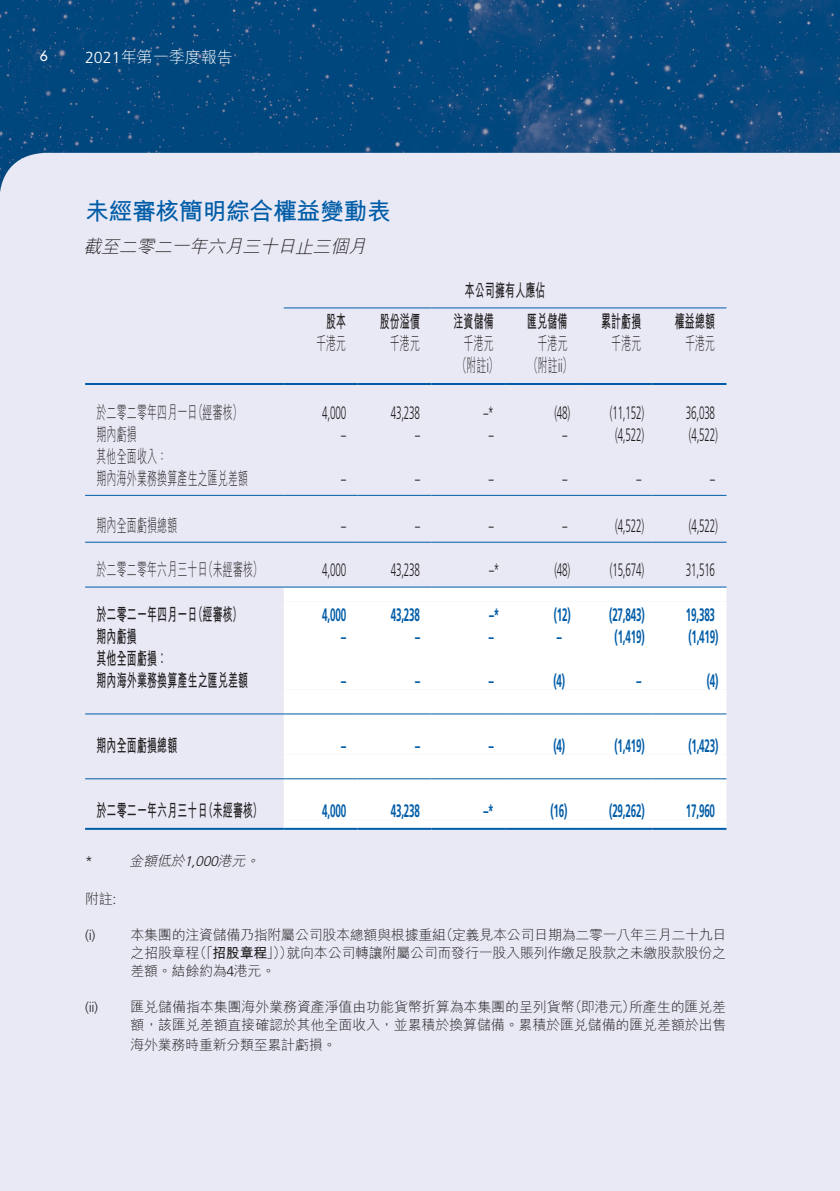
<style>
.page{position:relative;width:840px;height:1191px;background:#fff}
.page>*{position:absolute;margin:0;border:0;box-sizing:border-box;transform-origin:0 0}
.t1{font:700 24px "M Hei HK";letter-spacing:-.02em;color:#005ca7}
.t2{font:700 18px "Frutiger LT Std";letter-spacing:-.02em;color:#005ca7;scale:.55 1}
.t3{font:300 18px "Frutiger LT Std";letter-spacing:-.02em;color:#231f20;scale:.55 1}
.t4{font:700 18px/22px "M Hei HK";letter-spacing:.02em;color:#231f20;scale:.55 1}
.t5{font:300 18px/22px "M Hei HK";letter-spacing:.02em;color:#231f20;scale:.55 1}
.t6{font:italic 300 18px "M Hei HK";color:#231f20}
.t7{font:300 16px "M Hei HK";color:#fff}
.t8{font:300 14px/18px "M Hei HK";letter-spacing:-.01em;color:#231f20;text-align:justify}
.t9{font:italic 300 14px "M Hei HK";color:#231f20}
.t10{font:300 14px "Frutiger LT Std";color:#231f20}
.t11{font:500 14px "Futura Std";color:#fff}
.s1{font-family:"Frutiger LT Std"}
.s2{font-weight:700}
</style>
<div class="page">
<div style="left:0;top:13px;width:839px;height:1178px;background:#e8e9f5"></div>
<svg style="left:0;top:0;width:839px;height:192px;fill:#02487e"></svg>
<svg style="left:283px;top:587px;width:443px;height:241px;background:#f6f9fb"></svg>
<div style="left:283px;top:601px;width:443px;height:218px;background:#fff"></div>
<hr style="left:283px;top:307px;width:74px;height:1px;background:#005ca7">
<hr style="left:357px;top:307px;width:74px;height:1px;background:#005ca7">
<hr style="left:431px;top:307px;width:295px;height:1px;background:#005ca7">
<hr style="left:85px;top:383px;width:198px;height:2px;background:#005ca7">
<hr style="left:283px;top:383px;width:74px;height:2px;background:#005ca7">
<hr style="left:357px;top:383px;width:74px;height:2px;background:#005ca7">
<hr style="left:431px;top:383px;width:74px;height:2px;background:#005ca7">
<hr style="left:505px;top:383px;width:73px;height:2px;background:#005ca7">
<hr style="left:578px;top:383px;width:74px;height:2px;background:#005ca7">
<hr style="left:652px;top:383px;width:74px;height:2px;background:#005ca7">
<hr style="left:85px;top:495px;width:198px;height:1px;background:#005ca7">
<hr style="left:283px;top:495px;width:74px;height:1px;background:#005ca7">
<hr style="left:357px;top:495px;width:74px;height:1px;background:#005ca7">
<hr style="left:431px;top:495px;width:74px;height:1px;background:#005ca7">
<hr style="left:505px;top:495px;width:73px;height:1px;background:#005ca7">
<hr style="left:578px;top:495px;width:74px;height:1px;background:#005ca7">
<hr style="left:652px;top:495px;width:74px;height:1px;background:#005ca7">
<hr style="left:85px;top:542px;width:198px;height:1px;background:#005ca7">
<hr style="left:283px;top:542px;width:74px;height:1px;background:#005ca7">
<hr style="left:357px;top:542px;width:74px;height:1px;background:#005ca7">
<hr style="left:431px;top:542px;width:74px;height:1px;background:#005ca7">
<hr style="left:505px;top:542px;width:73px;height:1px;background:#005ca7">
<hr style="left:578px;top:542px;width:74px;height:1px;background:#005ca7">
<hr style="left:652px;top:542px;width:74px;height:1px;background:#005ca7">
<hr style="left:85px;top:586px;width:198px;height:1px;background:#005ca7">
<hr style="left:283px;top:586px;width:74px;height:1px;background:#005ca7">
<hr style="left:357px;top:586px;width:74px;height:1px;background:#005ca7">
<hr style="left:431px;top:586px;width:74px;height:1px;background:#005ca7">
<hr style="left:505px;top:586px;width:73px;height:1px;background:#005ca7">
<hr style="left:578px;top:586px;width:74px;height:1px;background:#005ca7">
<hr style="left:652px;top:586px;width:74px;height:1px;background:#005ca7">
<hr style="left:85px;top:713px;width:198px;height:1px;background:#005ca7">
<hr style="left:283px;top:713px;width:74px;height:1px;background:#005ca7">
<hr style="left:357px;top:713px;width:74px;height:1px;background:#005ca7">
<hr style="left:431px;top:713px;width:74px;height:1px;background:#005ca7">
<hr style="left:505px;top:713px;width:73px;height:1px;background:#005ca7">
<hr style="left:578px;top:713px;width:74px;height:1px;background:#005ca7">
<hr style="left:652px;top:713px;width:74px;height:1px;background:#005ca7">
<hr style="left:85px;top:778px;width:198px;height:1px;background:#005ca7">
<hr style="left:283px;top:778px;width:74px;height:1px;background:#005ca7">
<hr style="left:357px;top:778px;width:74px;height:1px;background:#005ca7">
<hr style="left:431px;top:778px;width:74px;height:1px;background:#005ca7">
<hr style="left:505px;top:778px;width:73px;height:1px;background:#005ca7">
<hr style="left:578px;top:778px;width:74px;height:1px;background:#005ca7">
<hr style="left:652px;top:778px;width:74px;height:1px;background:#005ca7">
<hr style="left:85px;top:828px;width:198px;height:2px;background:#005ca7">
<hr style="left:283px;top:828px;width:74px;height:2px;background:#005ca7">
<hr style="left:357px;top:828px;width:74px;height:2px;background:#005ca7">
<hr style="left:431px;top:828px;width:74px;height:2px;background:#005ca7">
<hr style="left:505px;top:828px;width:73px;height:2px;background:#005ca7">
<hr style="left:578px;top:828px;width:74px;height:2px;background:#005ca7">
<hr style="left:652px;top:828px;width:74px;height:2px;background:#005ca7">
<p class="t11" style="left:40px;top:47px;width:10px">6</p>
<p class="t7" style="left:85px;top:46px;width:149px"><span class="s1">2021</span>年第一季度報告</p>
<h1 class="t1" style="left:85px;top:194px;width:307px">未經審核簡明綜合權益變動表</h1>
<p class="t6" style="left:83px;top:234px;width:289px">截至二零二一年六月三十日止三個月</p>
<p class="t4" style="left:464px;top:278px;width:148px">本公司擁有人應佔</p>
<p class="t4" style="left:326px;top:309px;width:38px">股本</p>
<p class="t4" style="left:379px;top:309px;width:75px">股份溢價</p>
<p class="t4" style="left:453px;top:309px;width:75px">注資儲備</p>
<p class="t4" style="left:527px;top:309px;width:75px">匯兌儲備</p>
<p class="t4" style="left:600px;top:309px;width:75px">累計虧損</p>
<p class="t4" style="left:674px;top:309px;width:75px">權益總額</p>
<p class="t5" style="left:316px;top:332px;width:56px">千港元</p>
<p class="t5" style="left:389px;top:332px;width:56px">千港元</p>
<p class="t5" style="left:463px;top:332px;width:56px">千港元</p>
<p class="t5" style="left:537px;top:332px;width:56px">千港元</p>
<p class="t5" style="left:611px;top:332px;width:56px">千港元</p>
<p class="t5" style="left:684px;top:332px;width:56px">千港元</p>
<p class="t5" style="left:457px;top:354px;width:76px">（附註<span class="s1">i</span>）</p>
<p class="t5" style="left:528px;top:354px;width:80px">（附註<span class="s1">ii</span>）</p>
<p class="t5" style="left:96px;top:400px;width:266px">於二零二零年四月一日（經審核）</p>
<p class="t3" style="left:322px;top:402px;width:45px">4,000</p>
<p class="t3" style="left:390px;top:402px;width:55px">43,238</p>
<p class="t3" style="left:483px;top:402px;width:20px">–*</p>
<p class="t3" style="left:554px;top:402px;width:164px">(48) (11,152)</p>
<p class="t3" style="left:685px;top:402px;width:55px">36,038</p>
<p class="t5" style="left:96px;top:422px;width:75px">期內虧損</p>
<p class="t3" style="left:341px;top:424px;width:10px">–</p>
<p class="t3" style="left:415px;top:424px;width:10px">–</p>
<p class="t3" style="left:488px;top:424px;width:10px">–</p>
<p class="t3" style="left:562px;top:424px;width:10px">–</p>
<p class="t3" style="left:614px;top:424px;width:54px">(4,522)</p>
<p class="t3" style="left:688px;top:424px;width:54px">(4,522)</p>
<p class="t5" style="left:96px;top:444px;width:277px">其他全面收入：<br>期內海外業務換算產生之匯兌差額</p>
<p class="t3" style="left:341px;top:468px;width:10px">–</p>
<p class="t3" style="left:415px;top:468px;width:10px">–</p>
<p class="t3" style="left:488px;top:468px;width:10px">–</p>
<p class="t3" style="left:562px;top:468px;width:10px">–</p>
<p class="t3" style="left:636px;top:468px;width:10px">–</p>
<p class="t3" style="left:709px;top:468px;width:10px">–</p>
<p class="t5" style="left:96px;top:513px;width:148px">期內全面虧損總額</p>
<p class="t3" style="left:341px;top:515px;width:10px">–</p>
<p class="t3" style="left:415px;top:515px;width:10px">–</p>
<p class="t3" style="left:488px;top:515px;width:10px">–</p>
<p class="t3" style="left:562px;top:515px;width:10px">–</p>
<p class="t3" style="left:614px;top:515px;width:54px">(4,522)</p>
<p class="t3" style="left:688px;top:515px;width:54px">(4,522)</p>
<p class="t5" style="left:96px;top:558px;width:303px">於二零二零年六月三十日（未經審核）</p>
<p class="t3" style="left:322px;top:560px;width:45px">4,000</p>
<p class="t3" style="left:390px;top:560px;width:55px">43,238</p>
<p class="t3" style="left:489px;top:560px;width:20px">–*</p>
<p class="t3" style="left:554px;top:560px;width:164px">(48) (15,674)</p>
<p class="t3" style="left:685px;top:560px;width:55px">31,516</p>
<p class="t4" style="left:96px;top:602px;width:266px">於二零二一年四月一日（經審核）</p>
<p class="t2" style="left:322px;top:604px;width:45px">4,000</p>
<p class="t2" style="left:390px;top:604px;width:55px">43,238</p>
<p class="t2" style="left:489px;top:604px;width:20px">–*</p>
<p class="t2" style="left:553px;top:604px;width:166px">(12) (27,843)</p>
<p class="t2" style="left:685px;top:604px;width:55px">19,383</p>
<p class="t4" style="left:96px;top:624px;width:75px">期內虧損</p>
<p class="t2" style="left:341px;top:626px;width:10px">–</p>
<p class="t2" style="left:415px;top:626px;width:10px">–</p>
<p class="t2" style="left:488px;top:626px;width:10px">–</p>
<p class="t2" style="left:556px;top:626px;width:10px">–</p>
<p class="t2" style="left:614px;top:626px;width:56px">(1,419)</p>
<p class="t2" style="left:688px;top:626px;width:56px">(1,419)</p>
<p class="t4" style="left:96px;top:646px;width:277px">其他全面虧損：<br>期內海外業務換算產生之匯兌差額</p>
<p class="t2" style="left:341px;top:670px;width:10px">–</p>
<p class="t2" style="left:415px;top:670px;width:10px">–</p>
<p class="t2" style="left:488px;top:670px;width:10px">–</p>
<p class="t2" style="left:553px;top:670px;width:23px">(4)</p>
<p class="t2" style="left:636px;top:670px;width:10px">–</p>
<p class="t2" style="left:706px;top:670px;width:23px">(4)</p>
<p class="t4" style="left:96px;top:733px;width:148px">期內全面虧損總額</p>
<p class="t2" style="left:341px;top:735px;width:10px">–</p>
<p class="t2" style="left:415px;top:735px;width:10px">–</p>
<p class="t2" style="left:488px;top:735px;width:10px">–</p>
<p class="t2" style="left:553px;top:735px;width:23px">(4)</p>
<p class="t2" style="left:614px;top:735px;width:56px">(1,419)</p>
<p class="t2" style="left:688px;top:735px;width:56px">(1,423)</p>
<p class="t4" style="left:96px;top:798px;width:303px">於二零二一年六月三十日（未經審核）</p>
<p class="t2" style="left:322px;top:800px;width:45px">4,000</p>
<p class="t2" style="left:390px;top:800px;width:55px">43,238</p>
<p class="t2" style="left:483px;top:800px;width:20px">–*</p>
<p class="t2" style="left:550px;top:800px;width:172px">(16) (29,262)</p>
<p class="t2" style="left:685px;top:800px;width:55px">17,960</p>
<p class="t10" style="left:85px;top:853px;width:9px">*</p>
<p class="t9" style="left:129px;top:851px;width:135px">金額低於<span class="s1">1,000</span>港元。</p>
<p class="t8" style="left:85px;top:889px;width:33px">附註<span class="s1">:</span></p>
<p class="t10" style="left:85px;top:927px;width:12px">(i)</p>
<p class="t8" style="left:130px;top:925px;width:597px">本集團的注資儲備乃指附屬公司股本總額與根據重組（定義見本公司日期為二零一八年三月二十九日之招股章程（「<span class="s2">招股章程</span>」））就向本公司轉讓附屬公司而發行一股入賬列作繳足股款之未繳股款股份之差額。結餘約為<span class="s1">4</span>港元。</p>
<p class="t10" style="left:85px;top:999px;width:15px">(ii)</p>
<p class="t8" style="left:130px;top:997px;width:597px">匯兌儲備指本集團海外業務資產淨值由功能貨幣折算為本集團的呈列貨幣（即港元）所產生的匯兌差額，該匯兌差額直接確認於其他全面收入，並累積於換算儲備。累積於匯兌儲備的匯兌差額於出售</p>
<p class="t8" style="left:130px;top:1035px;width:207px">海外業務時重新分類至累計虧損。</p>
</div>
